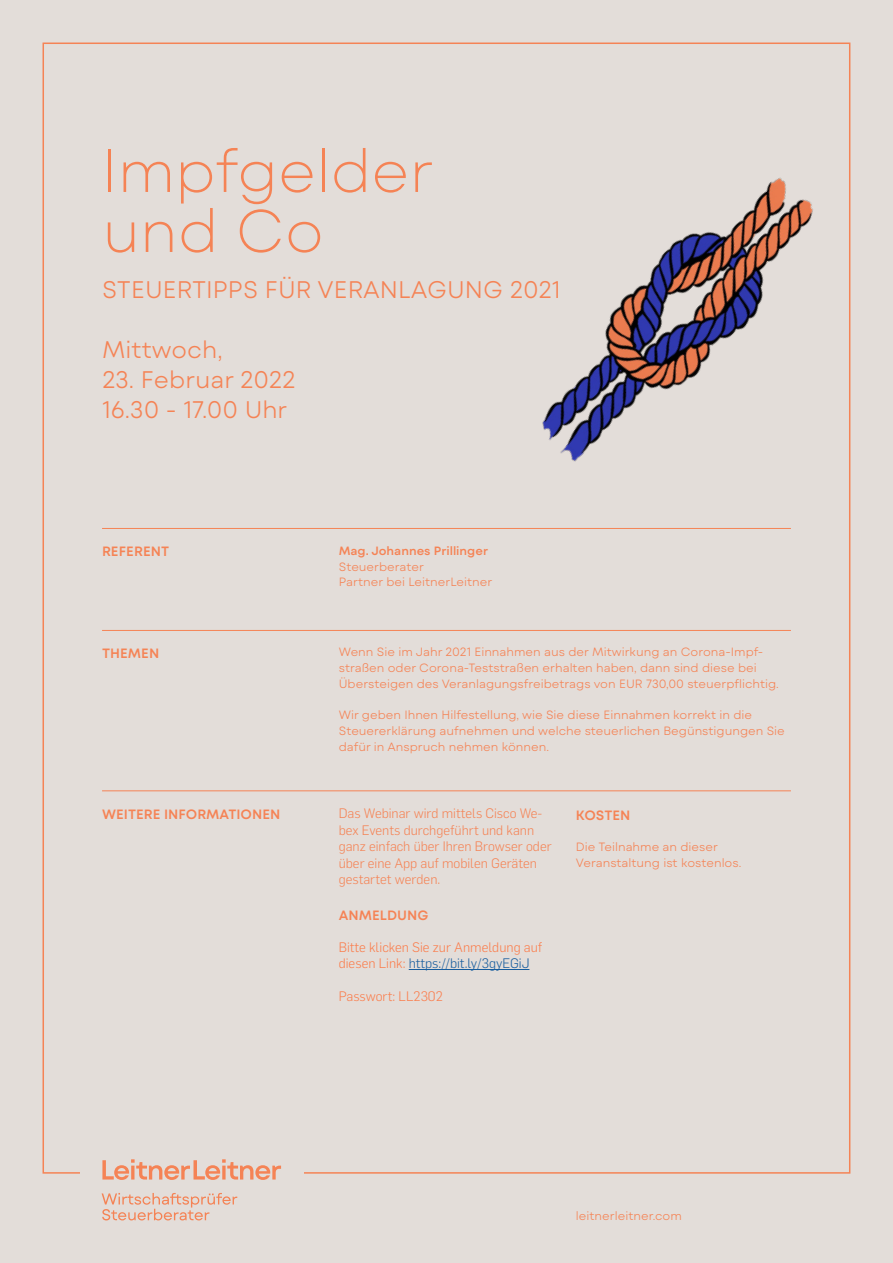
<style>
.page{position:relative;width:893px;height:1263px;background:#e3ddd9}
.page>*{position:absolute;margin:0;border:0;box-sizing:border-box;transform-origin:0 0}
.Headline_40_40_Extra{font:200 60px/60px "Mont Blanc";color:#f58355}
.Intro_16_20_Light_Ca{font:300 24px/30px "Mont Blanc";color:#f58355}
._1_2_Copy_8_10_5_Lig{font:300 13.5px/16.5px "Flama";color:#f58355}
._1_2_Copy_8_10_5_Lig-2{font:300 13.5px/16.5px "Flama";color:#fb7d4c}
.Themen_9_12_SemiBold{font:600 13.5px "Mont Blanc";color:#f58355}
._1_2_Copy_8_10_5_Lig-3{font:300 12px/15.8px "Mont Blanc";color:#f58355}
.Datum_16_20_Extra_Li{font:600 12px "Mont Blanc";color:#f58355}
.s1{color:#175d9e}
</style>
<div class="page">
<svg style="left:102px;top:1159px;width:179px;height:21px"></svg>
<svg style="left:102px;top:1193px;width:135px;height:27px"></svg>
<img style="left:542px;top:166px;width:309px;height:302px">
<hr style="left:102px;top:528px;width:689px;height:1px;background:#f58355">
<hr style="left:102px;top:630px;width:689px;height:1px;background:#f58355">
<hr style="left:102px;top:790px;width:689px;height:1px;background:#f58355">
<hr style="left:409px;top:969px;width:120px;height:1px;background:#175d9e">
<p class="Headline_40_40_Extra" style="left:102px;top:142px;width:333px">Impfgelder und Co</p>
<p class="Intro_16_20_Light_Ca" style="left:102px;top:274px;width:460px">STEUERTIPPS FÜR VERANLAGUNG 2021</p>
<p class="Intro_16_20_Light_Ca" style="left:102px;top:334px;width:122px">Mittwoch,</p>
<p class="Intro_16_20_Light_Ca" style="left:102px;top:364px;width:195px">23. Februar 2022<br>16.30 - 17.00 Uhr</p>
<p class="Themen_9_12_SemiBold" style="left:102px;top:543px;width:69px">REFERENT</p>
<p class="Datum_16_20_Extra_Li" style="left:339px;top:543px;width:151px">Mag. Johannes Prillinger</p>
<p class="_1_2_Copy_8_10_5_Lig-3" style="left:339px;top:558px;width:87px">Steuerberater</p>
<p class="_1_2_Copy_8_10_5_Lig-3" style="left:339px;top:574px;width:155px">Partner bei LeitnerLeitner</p>
<p class="Themen_9_12_SemiBold" style="left:102px;top:644px;width:59px">THEMEN</p>
<p class="_1_2_Copy_8_10_5_Lig-3" style="left:339px;top:644px;width:442px">Wenn Sie im Jahr 2021 Einnahmen aus der Mitwirkung an Corona-Impf&shy;straßen oder Corona-Teststraßen erhalten haben, dann sind diese bei<br>Übersteigen des Veranlagungsfreibetrags von EUR 730,00 steuerpflichtig.</p>
<p class="_1_2_Copy_8_10_5_Lig-3" style="left:339px;top:707px;width:448px">Wir geben Ihnen Hilfestellung, wie Sie diese Einnahmen korrekt in die<br>Steuererklärung aufnehmen und welche steuerlichen Begünstigungen Sie dafür in Anspruch nehmen können.</p>
<p class="Themen_9_12_SemiBold" style="left:102px;top:805px;width:180px">WEITERE INFORMATIONEN</p>
<p class="_1_2_Copy_8_10_5_Lig" style="left:339px;top:804px;width:214px">Das Webinar wird mittels Cisco We&shy;bex Events durchgeführt und kann ganz einfach über Ihren Browser oder über eine App auf mobilen Geräten gestartet werden.</p>
<p class="Themen_9_12_SemiBold" style="left:339px;top:907px;width:91px">ANMELDUNG</p>
<p class="_1_2_Copy_8_10_5_Lig-2" style="left:339px;top:938px;width:205px">Bitte klicken Sie zur Anmeldung auf diesen Link: <span class="s1">https://bit.ly/3gyEGiJ</span></p>
<p class="_1_2_Copy_8_10_5_Lig-2" style="left:339px;top:987px;width:106px">Passwort: LL2302</p>
<p class="Themen_9_12_SemiBold" style="left:576px;top:807px;width:56px">KOSTEN</p>
<p class="_1_2_Copy_8_10_5_Lig-3" style="left:576px;top:839px;width:167px">Die Teilnahme an dieser<br>Veranstaltung ist kostenlos.</p>
<p class="_1_2_Copy_8_10_5_Lig-3" style="left:576px;top:1208px;width:107px">leitnerleitner.com</p>
</div>
